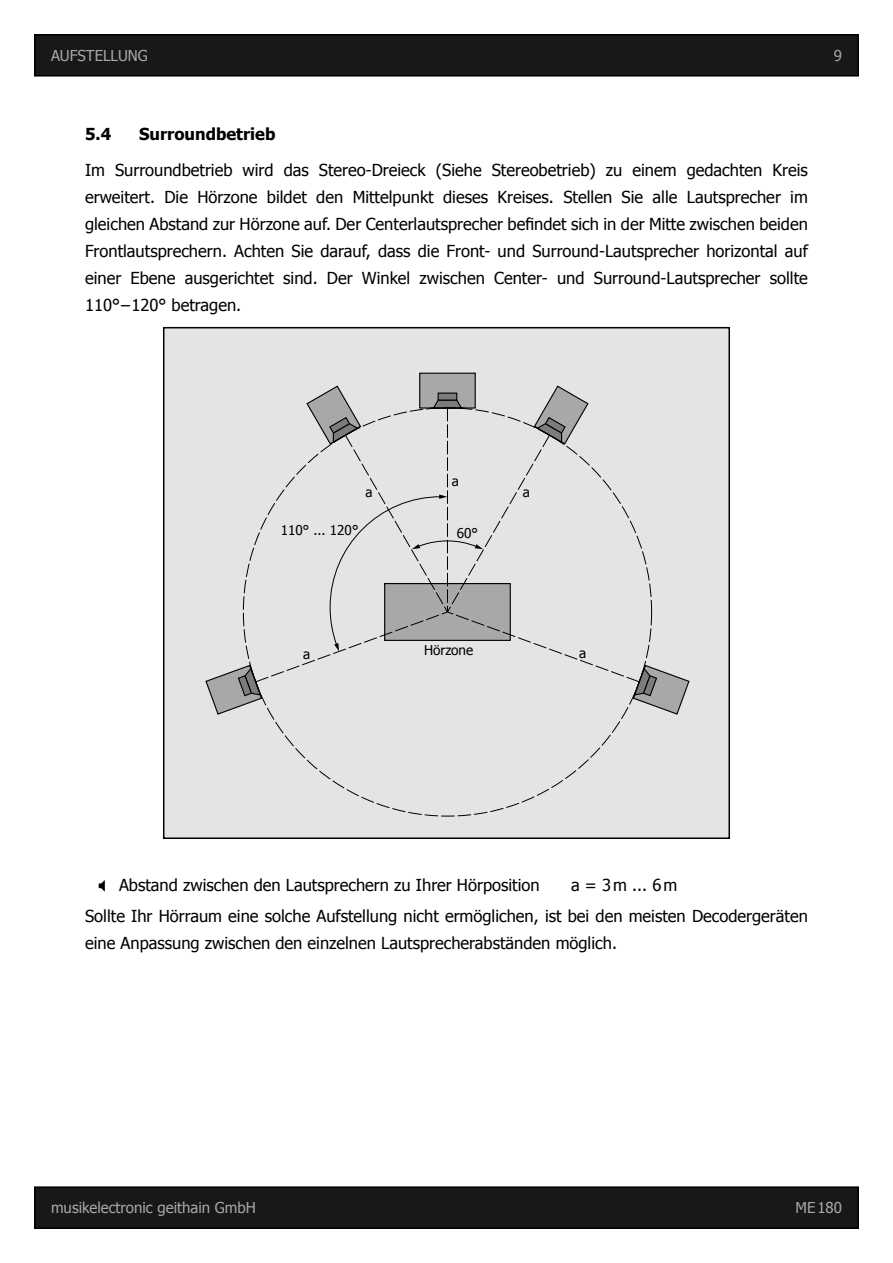
<style>
.page{position:relative;width:893px;height:1263px;background:#fff}
.page>*{position:absolute;margin:0;border:0;box-sizing:border-box;transform-origin:0 0}
.t1{font:16.5px/27px "Tahoma";color:#000;text-align:justify}
.t2{font:700 16.5px "Tahoma";color:#000}
.t3{font:15px "Tahoma";color:#a6a7a9}
.t4{font:13.5px "Tahoma";color:#000}
</style>
<div class="page">
<div style="left:35px;top:35px;width:823px;height:41px;background:#181817"></div>
<div style="left:34px;top:34px;width:825px;height:43px;border:2px solid #000"></div>
<div style="left:35px;top:1187px;width:823px;height:41px;background:#181817"></div>
<div style="left:34px;top:1186px;width:825px;height:43px;border:2px solid #000"></div>
<div style="left:164px;top:328px;width:565px;height:510px;background:#e3e4e4"></div>
<div style="left:163px;top:327px;width:567px;height:512px;border:2px solid #000"></div>
<div style="left:420px;top:373px;width:55px;height:35px;background:#a7a8aa"></div>
<div style="left:419px;top:373px;width:57px;height:36px;border:1px solid #000"></div>
<svg style="left:205px;top:385px;width:485px;height:330px"></svg>
<p class="t3" style="left:51px;top:46px;width:98px">AUFSTELLUNG</p>
<p class="t3" style="left:834px;top:45px;width:10px">9</p>
<p class="t2" style="left:85px;top:123px;width:28px">5.4</p>
<p class="t2" style="left:139px;top:123px;width:138px">Surroundbetrieb</p>
<p class="t1" style="left:85px;top:155px;width:724px">Im Surroundbetrieb wird das Stereo-Dreieck (Siehe Stereobetrieb) zu einem gedachten Kreis erweitert. Die Hörzone bildet den Mittelpunkt dieses Kreises. Stellen Sie alle Lautsprecher im gleichen Abstand zur Hörzone auf. Der Centerlautsprecher befindet sich in der Mitte zwischen beiden Frontlautsprechern. Achten Sie darauf, dass die Front- und Surround-Lautsprecher horizontal auf einer Ebene ausgerichtet sind. Der Winkel zwischen Center- und Surround-Lautsprecher sollte 110° – 120° betragen.</p>
<p class="t4" style="left:452px;top:472px;width:9px">a</p>
<p class="t4" style="left:365px;top:483px;width:9px">a</p>
<p class="t4" style="left:523px;top:483px;width:9px">a</p>
<p class="t4" style="left:281px;top:521px;width:79px">110° ... 120°</p>
<p class="t4" style="left:457px;top:524px;width:23px">60°</p>
<p class="t4" style="left:424px;top:641px;width:51px">Hörzone</p>
<p class="t4" style="left:303px;top:645px;width:9px">a</p>
<p class="t4" style="left:579px;top:644px;width:9px">a</p>
<p class="t1" style="left:119px;top:870px;width:422px">Abstand zwischen den Lautsprechern zu Ihrer Hörposition</p>
<p class="t1" style="left:85px;top:868px;width:724px;line-height:31.2px;text-indent:486px">a = 3m ... 6m<br>Sollte Ihr Hörraum eine solche Aufstellung nicht ermöglichen, ist bei den meisten Decodergeräten</p>
<p class="t1" style="left:85px;top:928px;width:533px">eine Anpassung zwischen den einzelnen Lautsprecherabständen möglich.</p>
<p class="t3" style="left:51px;top:1198px;width:206px">musikelectronic geithain GmbH</p>
<p class="t3" style="left:795px;top:1198px;width:48px">ME180</p>
</div>
